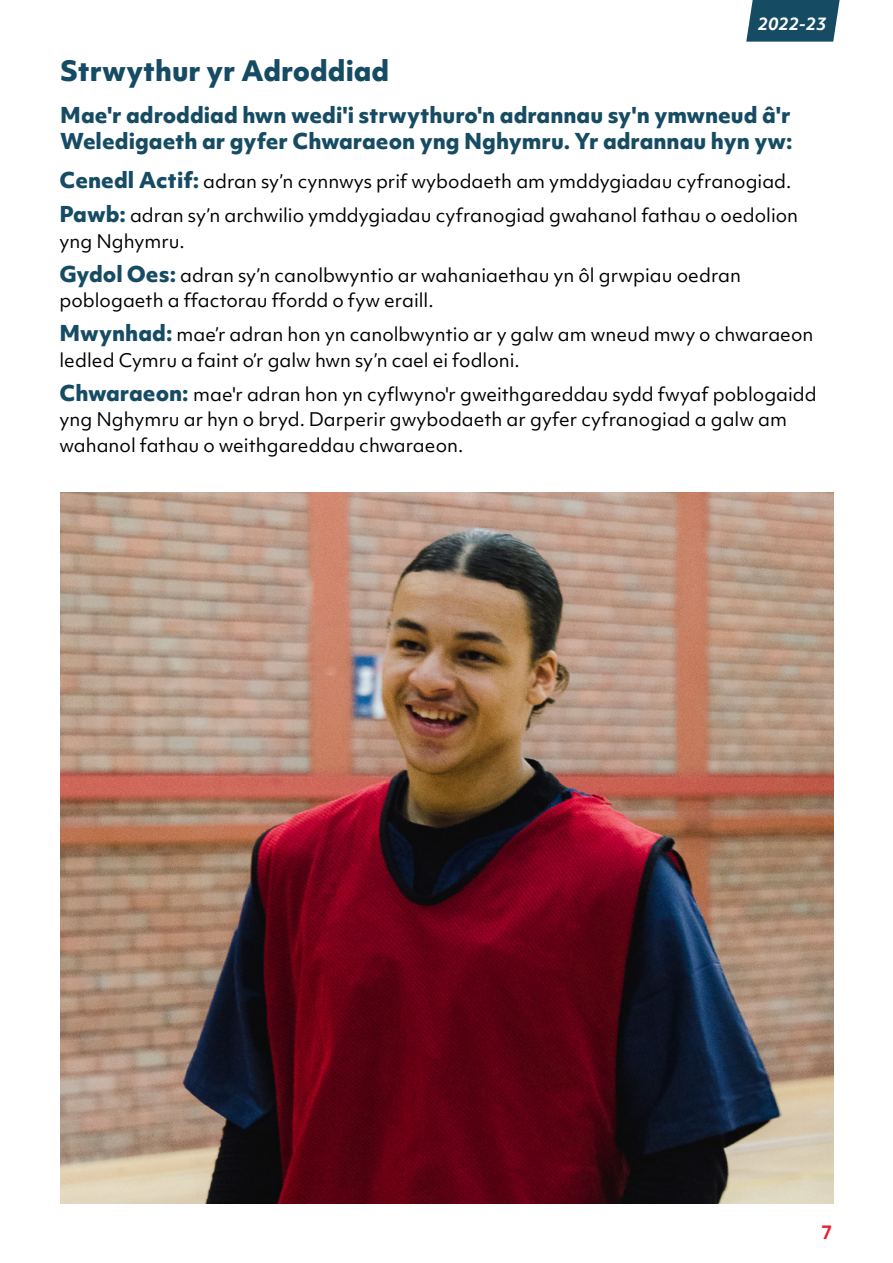
<style>
.page{position:relative;width:893px;height:1263px;background:#fff}
.page>*{position:absolute;margin:0;border:0;box-sizing:border-box;transform-origin:0 0}
.t1{font:800 27px "Objektiv Mk 1";color:#164b64}
.t2{font:800 21px/25.5px "Objektiv Mk 1";color:#164b64}
.BODY_COPY{font:18px/25.5px "Objektiv Mk 1";color:#000}
.t3{font:700 18px "Objektiv Mk 1";color:#e32434}
.t4{font:italic 700 16.5px "Objektiv Mk 1";color:#fff}
.s1{font-weight:800;font-size:21px;color:#164b64}
</style>
<div class="page">
<img style="left:60px;top:492px;width:774px;height:711px">
<svg style="left:746px;top:0;width:94px;height:42px;background:#295970"></svg>
<p class="t4" style="left:758px;top:12px;width:70px">2022-23</p>
<h3 class="t1" style="left:60px;top:52px;width:331px">Strwythur yr Adroddiad</h3>
<h4 class="t2" style="left:60px;top:102px;width:734px">Mae'r adroddiad hwn wedi'i strwythuro'n adrannau sy'n ymwneud â'r<br>Weledigaeth ar gyfer Chwaraeon yng Nghymru. Yr adrannau hyn yw:</h4>
<p class="BODY_COPY" style="left:60px;top:169px;width:733px"><span class="s1">Cenedl Actif:</span> adran sy’n cynnwys prif wybodaeth am ymddygiadau cyfranogiad.</p>
<p class="BODY_COPY" style="left:60px;top:203px;width:740px"><span class="s1">Pawb:</span> adran sy’n archwilio ymddygiadau cyfranogiad gwahanol fathau o oedolion yng Nghymru.</p>
<p class="BODY_COPY" style="left:60px;top:262px;width:683px"><span class="s1">Gydol Oes:</span> adran sy’n canolbwyntio ar wahaniaethau yn ôl grwpiau oedran poblogaeth a ffactorau ffordd o fyw eraill.</p>
<p class="BODY_COPY" style="left:60px;top:322px;width:756px"><span class="s1">Mwynhad:</span> mae’r adran hon yn canolbwyntio ar y galw am wneud mwy o chwaraeon ledled Cymru a faint o’r galw hwn sy’n cael ei fodloni.</p>
<p class="BODY_COPY" style="left:60px;top:381px;width:759px"><span class="s1">Chwaraeon:</span> mae'r adran hon yn cyflwyno'r gweithgareddau sydd fwyaf poblogaidd yng Nghymru ar hyn o bryd. Darperir gwybodaeth ar gyfer cyfranogiad a galw am wahanol fathau o weithgareddau chwaraeon.</p>
<p class="t3" style="left:821px;top:1219px;width:13px">7</p>
</div>
